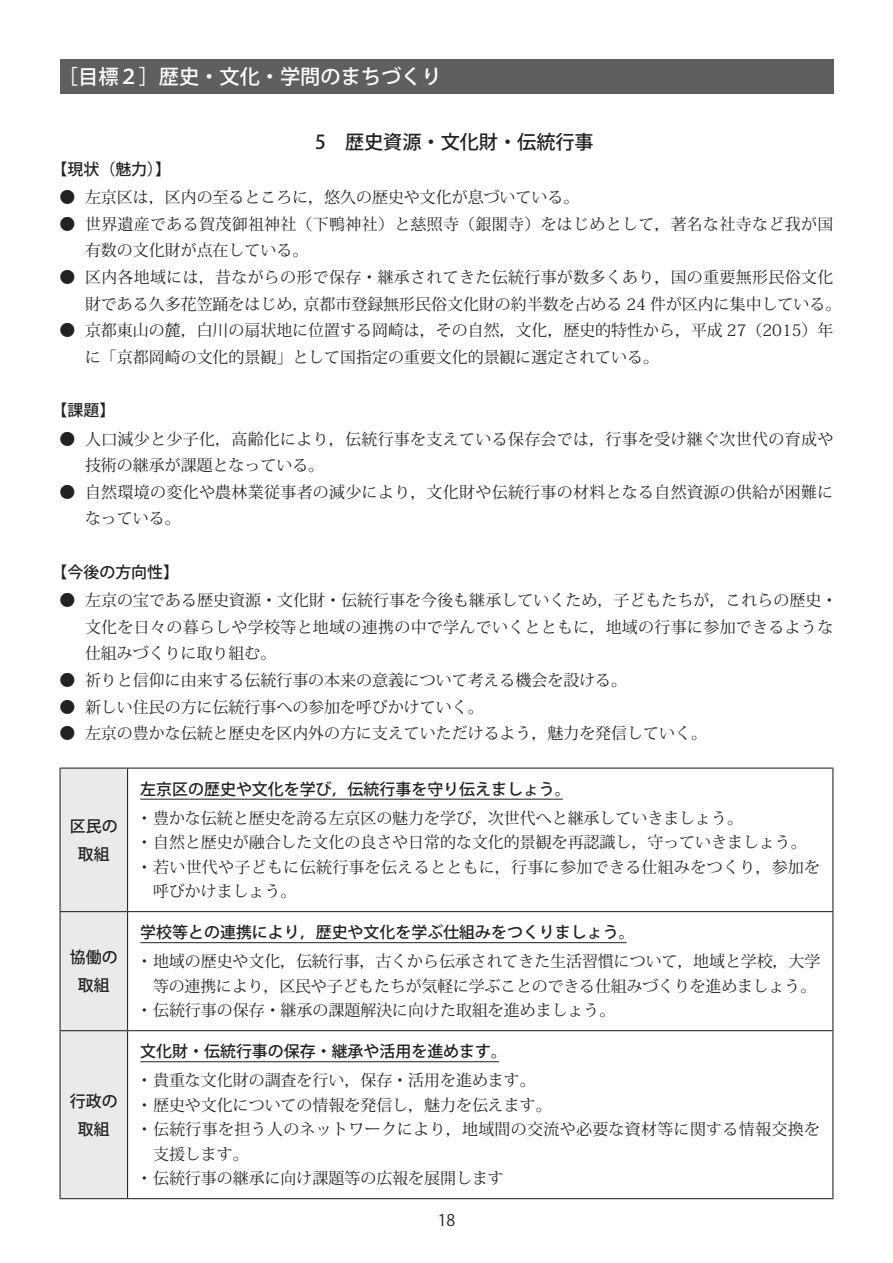
<style>
.page{position:relative;width:893px;height:1263px;background:#fff}
.page>*{position:absolute;margin:0;border:0;box-sizing:border-box;transform-origin:0 0}
.t1{font:500 20.25px "Koz Go Pro";color:#fff}
.t2{font:500 19.2px "Koz Go Pro";color:#242121}
.t3{font:15.9px/26.5px "Koz Min Pro";color:#242121}
.t4{font:15.9px/26.5px "Koz Min Pro";letter-spacing:.02em;color:#242121}
.t5{font:500 15.9px/27.9px "Koz Go Pro";color:#242121;text-align:center}
.t6{font:15.9px "Koz Go Pro";color:#242121}
</style>
<div class="page">
<div style="left:60px;top:60px;width:773px;height:34px;background:#5f5f60"></div>
<div style="left:61px;top:769px;width:66px;height:429px;background:#e9eaea"></div>
<hr style="left:60px;top:767px;width:68px;height:2px;background:#242121">
<hr style="left:60px;top:769px;width:1px;height:142px;background:#242121">
<hr style="left:128px;top:767px;width:705px;height:2px;background:#242121">
<hr style="left:127px;top:769px;width:1px;height:142px;background:#242121">
<hr style="left:832px;top:769px;width:1px;height:142px;background:#242121">
<hr style="left:60px;top:911px;width:68px;height:1px;background:#242121">
<hr style="left:60px;top:912px;width:1px;height:118px;background:#242121">
<hr style="left:128px;top:911px;width:705px;height:1px;background:#242121">
<hr style="left:127px;top:912px;width:1px;height:118px;background:#242121">
<hr style="left:832px;top:912px;width:1px;height:118px;background:#242121">
<hr style="left:60px;top:1030px;width:68px;height:1px;background:#242121">
<hr style="left:60px;top:1031px;width:1px;height:167px;background:#242121">
<hr style="left:128px;top:1030px;width:705px;height:1px;background:#242121">
<hr style="left:127px;top:1031px;width:1px;height:167px;background:#242121">
<hr style="left:832px;top:1031px;width:1px;height:167px;background:#242121">
<hr style="left:60px;top:1198px;width:68px;height:1px;background:#242121">
<hr style="left:128px;top:1198px;width:705px;height:1px;background:#242121">
<hr style="left:140px;top:799px;width:423px;height:1px;background:#242121">
<hr style="left:140px;top:942px;width:487px;height:1px;background:#242121">
<hr style="left:140px;top:1061px;width:359px;height:1px;background:#242121">
<p class="t1" style="left:58px;top:64px;width:385px">［目標２］歴史・文化・学問のまちづくり</p>
<p class="t2" style="left:315px;top:129px;width:280px">5　歴史資源・文化財・伝統行事</p>
<p class="t5" style="left:52px;top:156px;width:121px">【現状（魅力）】</p>
<p class="t3" style="left:60px;top:184px;width:521px">● 左京区は，区内の至るところに，悠久の歴史や文化が息づいている。</p>
<p class="t4" style="left:85px;top:210px;width:750px;text-indent:-26px">● 世界遺産である賀茂御祖神社（下鴨神社）と慈照寺（銀閣寺）をはじめとして，著名な社寺など我が国有数の文化財が点在している。</p>
<p class="t3" style="left:85px;top:263px;width:758px;text-indent:-26px">● 区内各地域には，昔ながらの形で保存・継承されてきた伝統行事が数多くあり，国の重要無形民俗文化財である久多花笠踊をはじめ，京都市登録無形民俗文化財の約半数を占める 24 件が区内に集中している。</p>
<p class="t3" style="left:85px;top:316px;width:750px;text-indent:-26px">● 京都東山の麓，白川の扇状地に位置する岡崎は，その自然，文化，歴史的特性から，平成 27（2015）年に「京都岡崎の文化的景観」として国指定の重要文化的景観に選定されている。</p>
<p class="t5" style="left:52px;top:397px;width:65px">【課題】</p>
<p class="t4" style="left:85px;top:425px;width:750px;text-indent:-26px">● 人口減少と少子化，高齢化により，伝統行事を支えている保存会では，行事を受け継ぐ次世代の育成や技術の継承が課題となっている。</p>
<p class="t4" style="left:85px;top:478px;width:750px;text-indent:-26px">● 自然環境の変化や農林業従事者の減少により，文化財や伝統行事の材料となる自然資源の供給が困難になっている。</p>
<p class="t5" style="left:52px;top:558px;width:129px">【今後の方向性】</p>
<p class="t3" style="left:85px;top:586px;width:754px;text-indent:-26px">● 左京の宝である歴史資源・文化財・伝統行事を今後も継承していくため，子どもたちが，これらの歴史・文化を日々の暮らしや学校等と地域の連携の中で学んでいくとともに，地域の行事に参加できるような仕組みづくりに取り組む。</p>
<p class="t3" style="left:60px;top:666px;width:569px">● 祈りと信仰に由来する伝統行事の本来の意義について考える機会を設ける。</p>
<p class="t3" style="left:60px;top:693px;width:426px">● 新しい住民の方に伝統行事への参加を呼びかけていく。</p>
<p class="t3" style="left:60px;top:719px;width:649px">● 左京の豊かな伝統と歴史を区内外の方に支えていただけるよう，魅力を発信していく。</p>
<p class="t5" style="left:70px;top:813px;width:49px">区民の取組</p>
<p class="t5" style="left:70px;top:944px;width:49px">協働の取組</p>
<p class="t5" style="left:70px;top:1088px;width:49px">行政の取組</p>
<p class="t5" style="left:140px;top:776px;width:432px">左京区の歴史や文化を学び，伝統行事を守り伝えましょう。</p>
<p class="t3" style="left:136px;top:804px;width:608px">・豊かな伝統と歴史を誇る左京区の魅力を学び，次世代へと継承していきましょう。</p>
<p class="t3" style="left:136px;top:828px;width:672px">・自然と歴史が融合した文化の良さや日常的な文化的景観を再認識し，守っていきましょう。</p>
<p class="t4" style="left:136px;top:853px;width:685px">・若い世代や子どもに伝統行事を伝えるとともに，行事に参加できる仕組みをつくり，参加を</p>
<p class="t3" style="left:153px;top:877px;width:145px">呼びかけましょう。</p>
<p class="t5" style="left:140px;top:919px;width:496px">学校等との連携により，歴史や文化を学ぶ仕組みをつくりましょう。</p>
<p class="t3" style="left:136px;top:947px;width:685px">・地域の歴史や文化，伝統行事，古くから伝承されてきた生活習慣について，地域と学校，大学</p>
<p class="t3" style="left:153px;top:972px;width:665px">等の連携により，区民や子どもたちが気軽に学ぶことのできる仕組みづくりを進めましょう。</p>
<p class="t3" style="left:136px;top:996px;width:481px">・伝統行事の保存・継承の課題解決に向けた取組を進めましょう。</p>
<p class="t5" style="left:140px;top:1038px;width:368px">文化財・伝統行事の保存・継承や活用を進めます。</p>
<p class="t3" style="left:136px;top:1066px;width:401px">・貴重な文化財の調査を行い，保存・活用を進めます。</p>
<p class="t3" style="left:136px;top:1091px;width:417px">・歴史や文化についての情報を発信し，魅力を伝えます。</p>
<p class="t4" style="left:136px;top:1115px;width:685px">・伝統行事を担う人のネットワークにより，地域間の交流や必要な資材等に関する情報交換を</p>
<p class="t3" style="left:153px;top:1140px;width:97px">支援します。</p>
<p class="t3" style="left:136px;top:1164px;width:369px">・伝統行事の継承に向け課題等の広報を展開します</p>
<p class="t6" style="left:438px;top:1210px;width:19px">18</p>
</div>
